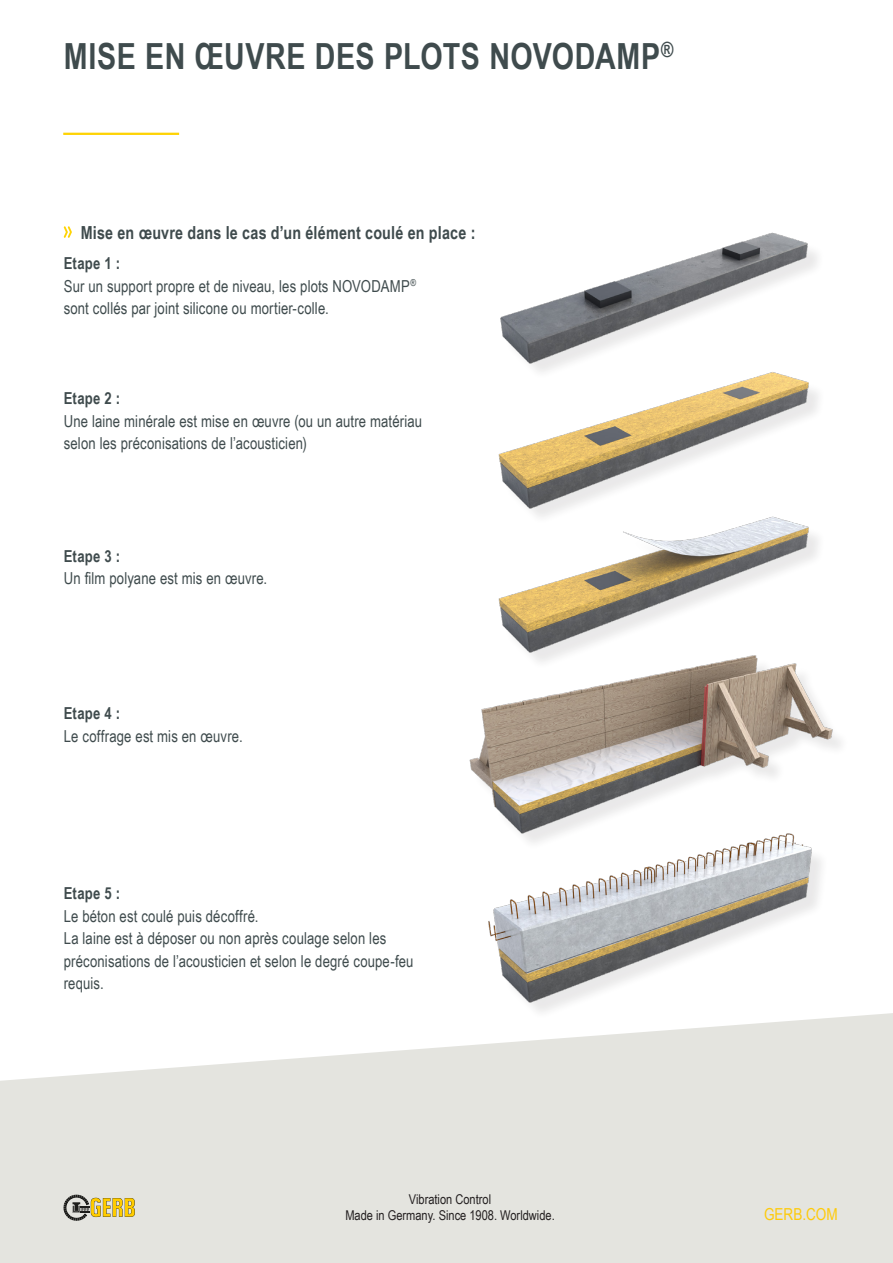
<style>
.page{position:relative;width:893px;height:1263px;background:#fff}
.page>*{position:absolute;margin:0;border:0;box-sizing:border-box;transform-origin:0 0}
.t1{font:700 36px "Arial Narrow";letter-spacing:.015em;color:#3f4b4d}
.t2{font:700 18px "Arial Narrow";letter-spacing:.01em;color:#3f4b4d}
.t3{font:16.5px/22.5px "Arial Narrow";letter-spacing:.01em;color:#3f4b4d}
.t4{font:700 16.5px "Arial Narrow";letter-spacing:.015em;color:#3f4b4d}
.t5{font:16.5px "Arial Narrow";color:#feca0a}
.t6{font:13.5px "Arial Narrow";color:#231f20}
</style>
<div class="page">
<hr style="left:63px;top:133px;width:116px;height:2px;background:#fed304">
<svg style="left:0;top:1013px;width:893px;height:250px;background:#e7e7e3"></svg>
<svg style="left:64px;top:1195px;width:71px;height:25px;background:#beb17a"></svg>
<svg style="left:64px;top:226px;width:8px;height:12px"></svg>
<img style="left:500px;top:232px;width:317px;height:134px">
<img style="left:498px;top:371px;width:320px;height:139px">
<img style="left:498px;top:516px;width:320px;height:131px">
<img style="left:469px;top:647px;width:366px;height:182px">
<div style="left:491px;top:837px;width:338px;height:183px;background:#fff"></div>
<img style="left:488px;top:829px;width:333px;height:176px">
<p class="t1" style="left:64px;top:29px;width:611px">MISE EN ŒUVRE DES PLOTS NOVODAMP<sup>®</sup></p>
<p class="t2" style="left:81px;top:219px;width:396px">Mise en œuvre dans le cas d’un élément coulé en place :</p>
<p class="t4" style="left:64px;top:251px;width:58px">Etape 1 :</p>
<p class="t3" style="left:64px;top:274px;width:354px">Sur un support propre et de niveau, les plots NOVODAMP<sup>® </sup>sont collés par joint silicone ou mortier-colle.</p>
<p class="t4" style="left:64px;top:386px;width:58px">Etape 2 :</p>
<p class="t3" style="left:64px;top:409px;width:360px">Une laine minérale est mise en œuvre (ou un autre matériau selon les préconisations de l’acousticien)</p>
<p class="t4" style="left:64px;top:543px;width:58px">Etape 3 :</p>
<p class="t3" style="left:64px;top:567px;width:205px">Un film polyane est mis en œuvre.</p>
<p class="t4" style="left:64px;top:701px;width:58px">Etape 4 :</p>
<p class="t3" style="left:64px;top:724px;width:180px">Le coffrage est mis en œuvre.</p>
<p class="t4" style="left:64px;top:881px;width:58px">Etape 5 :</p>
<p class="t3" style="left:64px;top:904px;width:196px">Le béton est coulé puis décoffré.</p>
<p class="t3" style="left:64px;top:927px;width:351px">La laine est à déposer ou non après coulage selon les préconisations de l’acousticien et selon le degré coupe-feu requis.</p>
<p class="t6" style="left:409px;top:1189px;width:84px">Vibration Control</p>
<p class="t6" style="left:345px;top:1206px;width:211px">Made in Germany. Since 1908. Worldwide.</p>
<p class="t5" style="left:764px;top:1202px;width:75px">GERB.COM</p>
</div>
